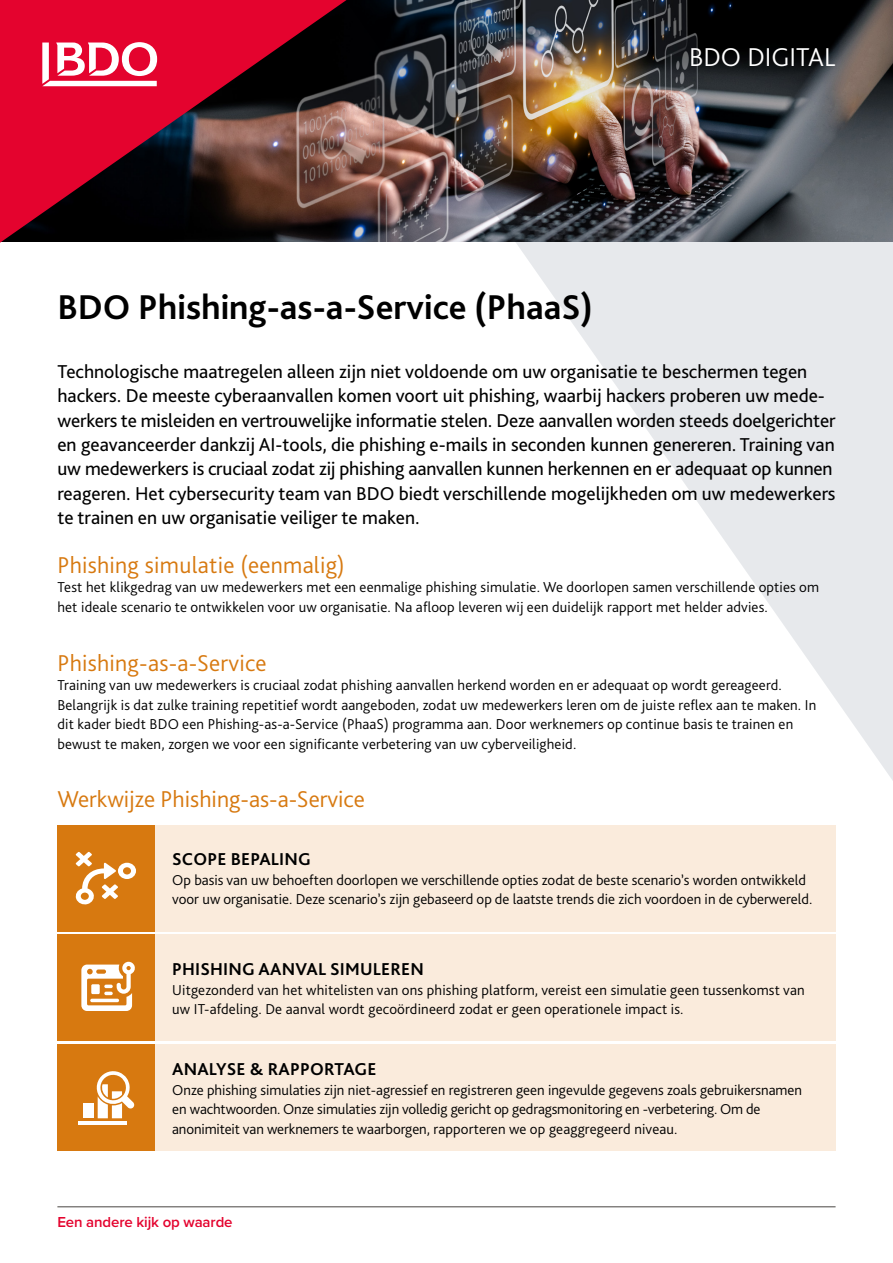
<style>
.page{position:relative;width:893px;height:1263px;background:#fff}
.page>*{position:absolute;margin:0;border:0;box-sizing:border-box;transform-origin:0 0}
.t1{font:700 36px "Bliss Pro";color:#000}
.t2{font:300 27px "Bliss Pro";color:#fff}
.t3{font:300 24px "Bliss Pro";letter-spacing:.01em;color:#d77910}
.t4{font:19.5px/24.3px "Bliss Pro";color:#000}
.t5{font:700 18px "Bliss Pro";letter-spacing:.01em;color:#000}
.t6{font:300 15px/19.5px "Bliss Pro";letter-spacing:.01em;color:#000}
.t7{font:600 15px "Proxima Nova";letter-spacing:-.01em;color:#e4032e}
</style>
<div class="page">
<svg style="left:346px;top:0;width:547px;height:781px"></svg>
<svg style="left:0;top:0;width:346px;height:243px;background:#831326"></svg>
<svg style="left:42px;top:42px;width:115px;height:44px"></svg>
<div style="left:57px;top:825px;width:107px;height:106px;background:#d77910"></div>
<div style="left:57px;top:935px;width:107px;height:106px;background:#d77910"></div>
<div style="left:57px;top:1045px;width:107px;height:106px;background:#d77910"></div>
<hr style="left:57px;top:1206px;width:779px;height:1px;background:#494643">
<div style="left:155px;top:825px;width:681px;height:106px;background:#faebdc"></div>
<div style="left:155px;top:935px;width:681px;height:106px;background:#faebdc"></div>
<div style="left:155px;top:1045px;width:681px;height:106px;background:#faebdc"></div>
<hr style="left:78px;top:1121px;width:49px;height:3px;background:#fff">
<div style="left:83px;top:1103px;width:10px;height:15px;background:#fff"></div>
<svg style="left:96px;top:1071px;width:39px;height:47px"></svg>
<svg style="left:75px;top:852px;width:61px;height:53px"></svg>
<svg style="left:81px;top:962px;width:54px;height:49px"></svg>
<h2 class="t2" style="left:689px;top:40px;width:148px">BDO DIGITAL</h2>
<h1 class="t1" style="left:57px;top:285px;width:537px">BDO Phishing-as-a-Service (PhaaS)</h1>
<p class="t4" style="left:57px;top:359px;width:780px">Technologische maatregelen alleen zijn niet voldoende om uw organisatie te beschermen tegen hackers. De meeste cyberaanvallen komen voort uit phishing, waarbij hackers proberen uw mede&shy;werkers te misleiden en vertrouwelijke informatie stelen. Deze aanvallen worden steeds doelgerichter en geavanceerder dankzij AI-tools, die phishing e-mails in seconden kunnen genereren. Training van uw medewerkers is cruciaal zodat zij phishing aanvallen kunnen herkennen en er adequaat op kunnen reageren. Het cybersecurity team van BDO biedt verschillende mogelijkheden om uw medewerkers te trainen en uw organisatie veiliger te maken.</p>
<h3 class="t3" style="left:57px;top:550px;width:289px">Phishing simulatie (eenmalig)</h3>
<p class="t6" style="left:57px;top:577px;width:763px">Test het klikgedrag van uw medewerkers met een eenmalige phishing simulatie. We doorlopen samen verschillende opties om het ideale scenario te ontwikkelen voor uw organisatie. Na afloop leveren wij een duidelijk rapport met helder advies.</p>
<h3 class="t3" style="left:57px;top:648px;width:211px">Phishing-as-a-Service</h3>
<p class="t6" style="left:57px;top:675px;width:760px">Training van uw medewerkers is cruciaal zodat phishing aanvallen herkend worden en er adequaat op wordt gereageerd.<br>Belangrijk is dat zulke training repetitief wordt aangeboden, zodat uw medewerkers leren om de juiste reflex aan te maken. In dit kader biedt BDO een Phishing-as-a-Service (PhaaS) programma aan. Door werknemers op continue basis te trainen en bewust te maken, zorgen we voor een significante verbetering van uw cyberveiligheid.</p>
<h3 class="t3" style="left:57px;top:784px;width:309px">Werkwijze Phishing-as-a-Service</h3>
<p class="t5" style="left:172px;top:848px;width:140px">SCOPE BEPALING</p>
<p class="t6" style="left:172px;top:870px;width:642px">Op basis van uw behoeften doorlopen we verschillende opties zodat de beste scenario’s worden ontwikkeld voor uw organisatie. Deze scenario’s zijn gebaseerd op de laatste trends die zich voordoen in de cyberwereld.</p>
<p class="t5" style="left:172px;top:958px;width:253px">PHISHING AANVAL SIMULEREN</p>
<p class="t6" style="left:172px;top:980px;width:634px">Uitgezonderd van het whitelisten van ons phishing platform, vereist een simulatie geen tussenkomst van uw IT-afdeling. De aanval wordt gecoördineerd zodat er geen operationele impact is.</p>
<p class="t5" style="left:172px;top:1058px;width:206px">ANALYSE &amp; RAPPORTAGE</p>
<p class="t6" style="left:172px;top:1080px;width:631px">Onze phishing simulaties zijn niet-agressief en registreren geen ingevulde gegevens zoals gebruikersnamen en wachtwoorden. Onze simulaties zijn volledig gericht op gedragsmonitoring en -verbetering. Om de anonimiteit van werknemers te waarborgen, rapporteren we op geaggregeerd niveau.</p>
<p class="t7" style="left:57px;top:1210px;width:177px">Een andere kijk op waarde</p>
</div>
